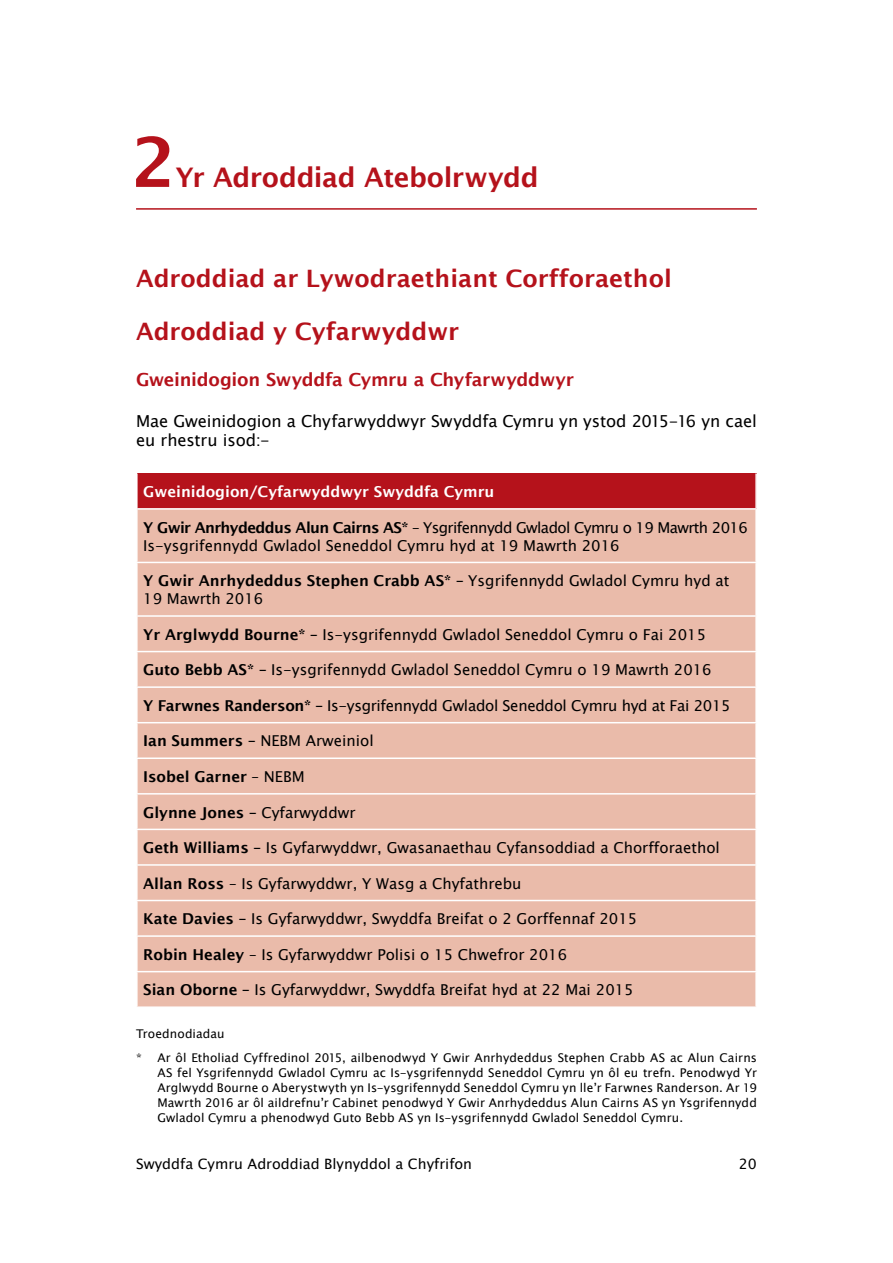
<style>
.page{position:relative;width:893px;height:1263px;background:#fff}
.page>*{position:absolute;margin:0;border:0;box-sizing:border-box;transform-origin:0 0}
.t1{font:600 68.55px "Lucida Sans";color:#b5121b}
.t2{font:600 27px "Lucida Sans";letter-spacing:-.015em;color:#b5121b}
.t3{font:600 24px/52.2px "Lucida Sans";color:#b5121b}
.t4{font:600 18px "Lucida Sans";letter-spacing:-.015em;color:#b5121b}
.t5{font:16.5px/19.5px "Lucida Sans Unicode";letter-spacing:-.005em;color:#000}
.t6{font:15px/18px "Lucida Sans Unicode";color:#000}
.t7{font:600 15px "Lucida Sans";color:#000}
.t8{font:15px "Lucida Sans Unicode";letter-spacing:-.02em;color:#000}
.t9{font:600 15px "Lucida Sans";color:#fff}
.t10{font:14.25px "Lucida Sans Unicode";color:#000}
.t11{font:12px/15px "Lucida Sans Unicode";letter-spacing:.01em;color:#000}
.s1{font-family:"Lucida Sans";font-weight:600}
.s2{font-family:"Lucida Sans Unicode";font-weight:400}
</style>
<div class="page">
<hr style="left:136px;top:208px;width:621px;height:2px;background:#b5121b">
<div style="left:137px;top:473px;width:619px;height:36px;background:#b5121b"></div>
<div style="left:138px;top:510px;width:617px;height:496px;background:#eabbaa"></div>
<hr style="left:136px;top:508px;width:621px;height:2px;background:#fff">
<hr style="left:136px;top:562px;width:621px;height:1px;background:#fff">
<hr style="left:136px;top:615px;width:621px;height:2px;background:#fff">
<hr style="left:136px;top:651px;width:621px;height:1px;background:#fff">
<hr style="left:136px;top:686px;width:621px;height:2px;background:#fff">
<hr style="left:136px;top:722px;width:621px;height:1px;background:#fff">
<hr style="left:136px;top:757px;width:621px;height:2px;background:#fff">
<hr style="left:136px;top:793px;width:621px;height:1px;background:#fff">
<hr style="left:136px;top:829px;width:621px;height:1px;background:#fff">
<hr style="left:136px;top:864px;width:621px;height:2px;background:#fff">
<hr style="left:136px;top:900px;width:621px;height:1px;background:#fff">
<hr style="left:136px;top:935px;width:621px;height:2px;background:#fff">
<hr style="left:136px;top:971px;width:621px;height:1px;background:#fff">
<hr style="left:136px;top:473px;width:2px;height:35px;background:#fff">
<hr style="left:755px;top:473px;width:2px;height:35px;background:#fff">
<h1 class="t1" style="left:132px;top:123px;width:45px">2</h1>
<h2 class="t2" style="left:176px;top:162px;width:365px">Yr Adroddiad Atebolrwydd</h2>
<h3 class="t3" style="left:136px;top:253px;width:537px">Adroddiad ar Lywodraethiant Corfforaethol<br>Adroddiad y Cyfarwyddwr</h3>
<p class="t4" style="left:136px;top:369px;width:439px">Gweinidogion Swyddfa Cymru a Chyfarwyddwyr</p>
<p class="t5" style="left:136px;top:411px;width:622px">Mae Gweinidogion a Chyfarwyddwyr Swyddfa Cymru yn ystod 2015-16 yn cael eu rhestru isod:-</p>
<p class="t9" style="left:143px;top:483px;width:353px">Gweinidogion/Cyfarwyddwyr Swyddfa Cymru</p>
<p class="t6" style="left:143px;top:518px;width:606px"><span class="s1">Y Gwir Anrhydeddus Alun Cairns AS*</span> – Ysgrifennydd Gwladol Cymru o 19 Mawrth 2016<br>Is-ysgrifennydd Gwladol Seneddol Cymru hyd at 19 Mawrth 2016</p>
<p class="t7" style="left:143px;top:572px;width:588px">Y Gwir Anrhydeddus Stephen Crabb AS* – <span class="s2">Ysgrifennydd Gwladol Cymru hyd at</span></p>
<p class="t6" style="left:143px;top:590px;width:122px">19 Mawrth 2016</p>
<p class="t6" style="left:143px;top:625px;width:564px"><span class="s1">Yr Arglwydd Bourne* –</span> Is-ysgrifennydd Gwladol Seneddol Cymru o Fai 2015</p>
<p class="t6" style="left:143px;top:661px;width:570px"><span class="s1">Guto Bebb AS* –</span> Is-ysgrifennydd Gwladol Seneddol Cymru o 19 Mawrth 2016</p>
<p class="t8" style="left:143px;top:694px;width:589px"><span class="s1">Y Farwnes Randerson* –</span> Is-ysgrifennydd Gwladol Seneddol Cymru hyd at Fai 2015</p>
<p class="t6" style="left:143px;top:732px;width:232px"><span class="s1">Ian Summers –</span> NEBM Arweiniol</p>
<p class="t7" style="left:143px;top:768px;width:163px">Isobel Garner <span class="s2">– NEBM</span></p>
<p class="t7" style="left:143px;top:804px;width:214px">Glynne Jones – <span class="s2">Cyfarwyddwr</span></p>
<p class="t6" style="left:143px;top:839px;width:578px"><span class="s1">Geth Williams –</span> Is Gyfarwyddwr, Gwasanaethau Cyfansoddiad a Chorfforaethol</p>
<p class="t6" style="left:143px;top:874px;width:380px"><span class="s1">Allan Ross</span> – Is Gyfarwyddwr, Y Wasg a Chyfathrebu</p>
<p class="t6" style="left:143px;top:910px;width:496px"><span class="s1">Kate Davies –</span> Is Gyfarwyddwr, Swyddfa Breifat o 2 Gorffennaf 2015</p>
<p class="t6" style="left:143px;top:945px;width:425px"><span class="s1">Robin Healey</span> – Is Gyfarwyddwr Polisi o 15 Chwefror 2016</p>
<p class="t6" style="left:143px;top:981px;width:492px"><span class="s1">Sian Oborne –</span> Is Gyfarwyddwr, Swyddfa Breifat hyd at 22 Mai 2015</p>
<p class="t11" style="left:136px;top:1022px;width:622px;line-height:23.5px">Troednodiadau<br>* Ar ôl Etholiad Cyffredinol 2015, ailbenodwyd Y Gwir Anrhydeddus Stephen Crabb AS ac Alun Cairns</p>
<p class="t11" style="left:157px;top:1065px;width:601px;text-align:justify">AS fel Ysgrifennydd Gwladol Cymru ac Is-ysgrifennydd Seneddol Cymru yn ôl eu trefn. Penodwyd Yr Arglwydd Bourne o Aberystwyth yn Is-ysgrifennydd Seneddol Cymru yn lle’r Farwnes Randerson. Ar 19<br>Mawrth 2016 ar ôl aildrefnu’r Cabinet penodwyd Y Gwir Anrhydeddus Alun Cairns AS yn Ysgrifennydd Gwladol Cymru a phenodwyd Guto Bebb AS yn Is-ysgrifennydd Gwladol Seneddol Cymru.</p>
<p class="t10" style="left:136px;top:1153px;width:338px">Swyddfa Cymru Adroddiad Blynyddol a Chyfrifon</p>
<p class="t10" style="left:739px;top:1153px;width:20px">20</p>
</div>
